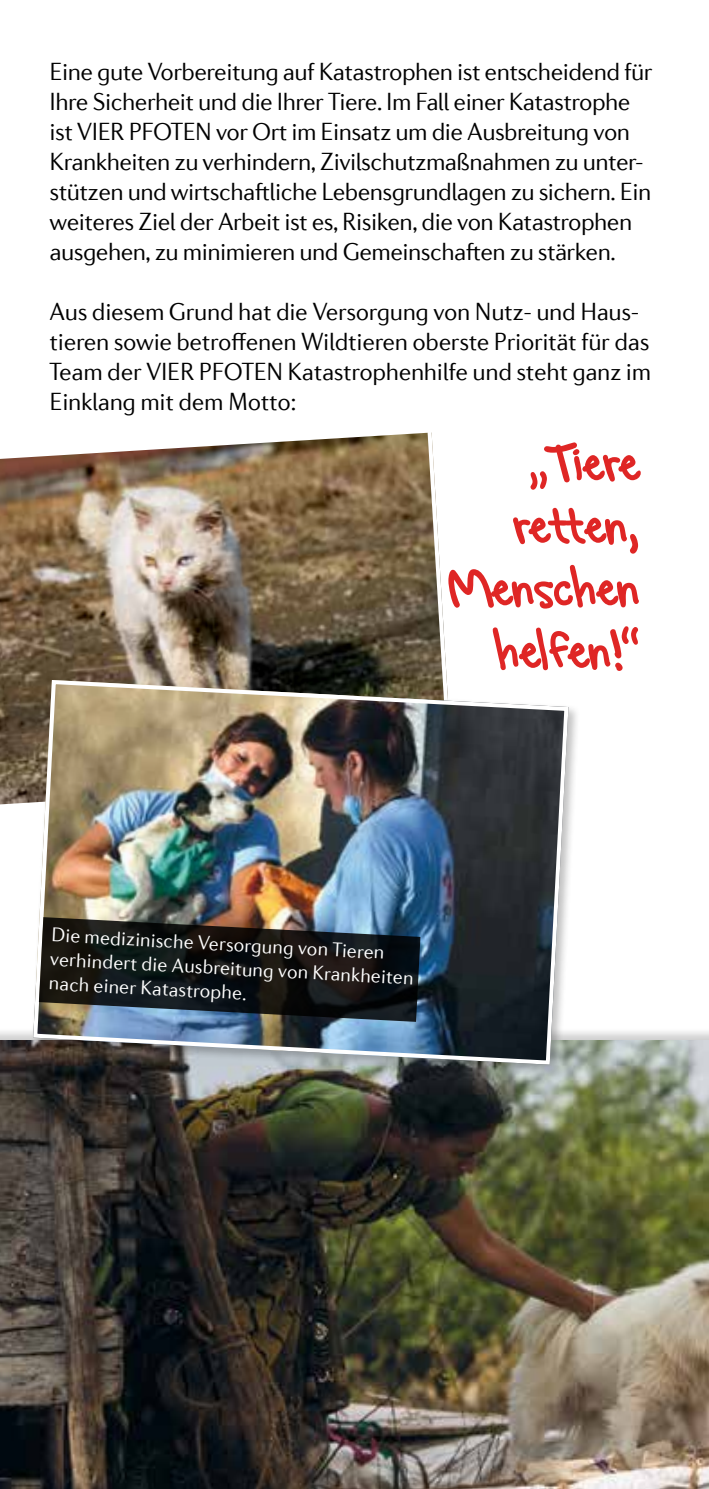
<style>
.page{position:relative;width:709px;height:1489px;background:#fff}
.page>*{position:absolute;margin:0;border:0;box-sizing:border-box;transform-origin:0 0}
.t1{font:60px/62.5px "Gregs Hand";color:#df2625;text-align:right}
.t2{font:300 25px/30px "Diverda Sans Com";letter-spacing:-.025em;color:#000}
.t3{font:300 20px/24px "Diverda Sans Com";color:#fff}
</style>
<div class="page">
<img style="left:0;top:1040px;width:709px;height:448px">
<img style="left:0;top:432px;width:447px;height:373px">
<div style="left:30px;top:677px;width:550px;height:399px;background:#000;opacity:.25"></div>
<img style="left:31px;top:678px;width:539px;height:388px">
<svg style="left:39px;top:917px;width:381px;height:104px;background:#25292b"></svg>
<p class="t2" style="left:50px;top:56px;width:604px">Eine gute Vorbereitung auf Katastrophen ist entscheidend für Ihre Sicherheit und die Ihrer Tiere. Im Fall einer Katastrophe ist VIER PFOTEN vor Ort im Einsatz um die Ausbreitung von Krankheiten zu verhindern, Zivilschutzmaßnahmen zu unter&shy;stützen und wirtschaftliche Lebensgrundlagen zu sichern. Ein weiteres Ziel der Arbeit ist es, Risiken, die von Katastrophen ausgehen, zu minimieren und Gemeinschaften zu stärken.</p>
<p class="t2" style="left:50px;top:296px;width:603px">Aus diesem Grund hat die Versorgung von Nutz- und Haus&shy;tieren sowie betroffenen Wildtieren oberste Priorität für das Team der VIER PFOTEN Katastrophenhilfe und steht ganz im Einklang mit dem Motto:</p>
<h1 class="t1" style="left:448px;top:427px;width:192px">„Tiere retten,<br>Menschen helfen!“</h1>
<p class="t3" style="left:52px;top:922px;width:365px;rotate:3deg">Die medizinische Versorgung von Tieren verhindert die Ausbreitung von Krankheiten nach einer Katastrophe.</p>
</div>
